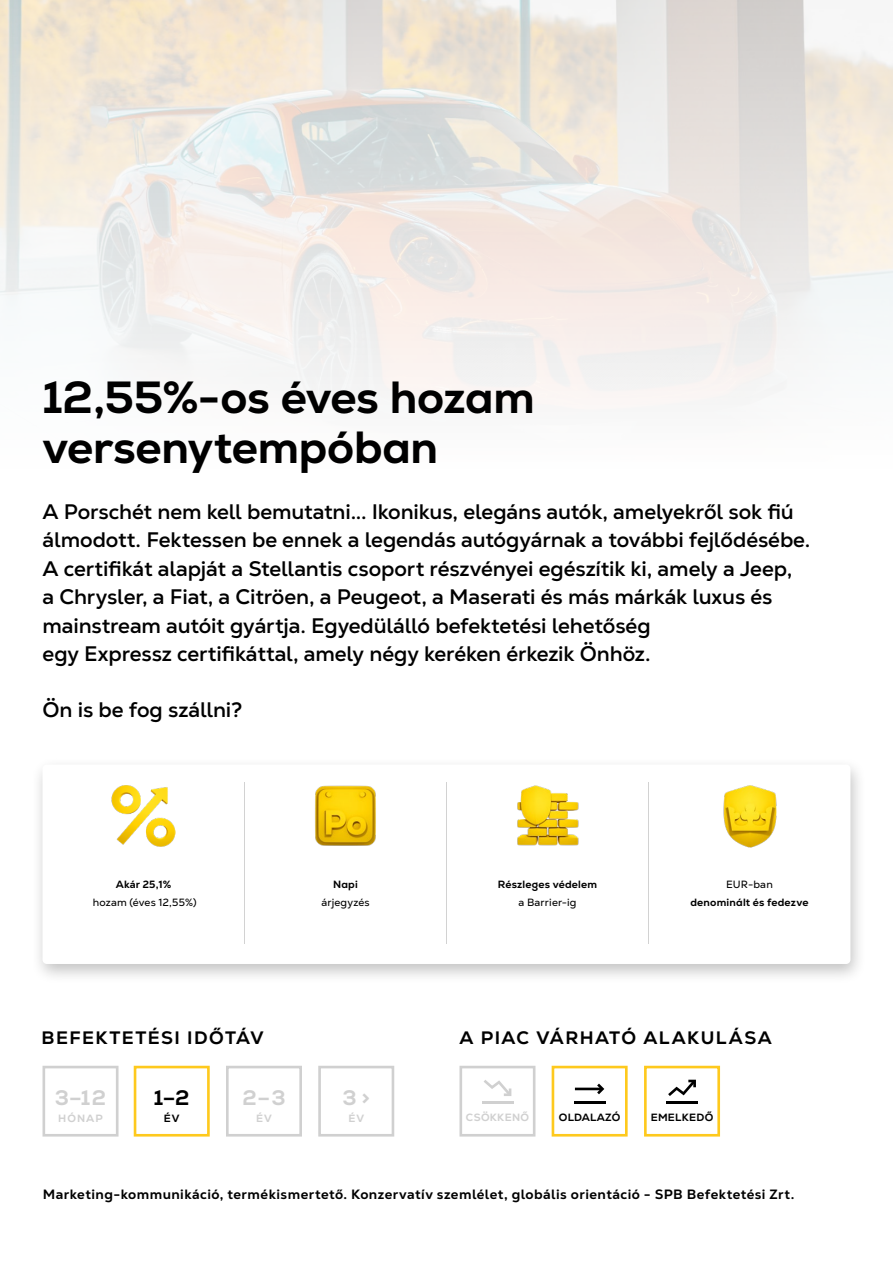
<style>
.page{position:relative;width:893px;height:1263px;background:#fff}
.page>*{position:absolute;margin:0;border:0;box-sizing:border-box;transform-origin:0 0}
.t1{font:800 45px/49.5px "Nexa";letter-spacing:-.005em;color:#000}
.t2{font:700 21px/28.5px "Nexa Text";letter-spacing:-.01em;color:#000}
.t3{font:800 21px "Nexa";color:#d0d0d0}
.t4{font:800 21px "Nexa";color:#000}
.t5{font:800 18px "Nexa";letter-spacing:.08em;color:#000}
.t6{font:800 13.5px "Nexa Text";letter-spacing:.03em;color:#000}
.t7{font:800 10.5px "Nexa";letter-spacing:.02em;color:#000}
.t8{font:10.5px "Nexa Text";letter-spacing:.015em;color:#000}
.t9{font:800 10.5px "Nexa";letter-spacing:.04em;color:#d0d0d0}
.t10{font:800 10.5px "Nexa Text";letter-spacing:.02em;color:#000}
</style>
<div class="page">
<svg style="left:0;top:0;width:893px;height:398px"></svg>
<div style="left:459px;top:1066px;width:76px;height:70px;border:3px solid #d0d0d0"></div>
<hr style="left:482px;top:1101px;width:31px;height:2px;background:#d0d0d0">
<svg style="left:484px;top:1080px;width:28px;height:16px"></svg>
<div style="left:552px;top:1066px;width:76px;height:70px;border:3px solid #fec91d"></div>
<hr style="left:574px;top:1101px;width:31px;height:2px;background:#000">
<hr style="left:575px;top:1087px;width:26px;height:3px;background:#000">
<svg style="left:594px;top:1083px;width:11px;height:12px"></svg>
<div style="left:644px;top:1066px;width:76px;height:70px;border:3px solid #fec91d"></div>
<hr style="left:666px;top:1101px;width:32px;height:2px;background:#000">
<svg style="left:668px;top:1079px;width:28px;height:17px"></svg>
<div style="left:43px;top:1066px;width:76px;height:70px;border:3px solid #d0d0d0"></div>
<div style="left:226px;top:1066px;width:76px;height:70px;border:3px solid #d0d0d0"></div>
<div style="left:318px;top:1066px;width:76px;height:70px;border:3px solid #d0d0d0"></div>
<div style="left:134px;top:1066px;width:76px;height:70px;border:3px solid #fec91d"></div>
<div style="left:30px;top:757px;width:837px;height:227px;background:#000;opacity:.24"></div>
<div style="left:43px;top:764px;width:807px;height:200px;background:#fff;border-radius:4px"></div>
<hr style="left:244px;top:783px;width:1px;height:161px;background:#d2d2d2">
<hr style="left:648px;top:783px;width:1px;height:161px;background:#d2d2d2">
<hr style="left:446px;top:783px;width:1px;height:161px;background:#d2d2d2">
<img style="left:112px;top:785px;width:63px;height:62px">
<img style="left:315px;top:785px;width:61px;height:61px">
<img style="left:517px;top:785px;width:62px;height:61px">
<img style="left:723px;top:785px;width:54px;height:63px">
<h1 class="t1" style="left:43px;top:373px;width:494px">12,55%-os éves hozam versenytempóban</h1>
<p class="t2" style="left:43px;top:497px;width:769px">A Porschét nem kell bemutatni... Ikonikus, elegáns autók, amelyekről sok fiú álmodott. Fektessen be ennek a legendás autógyárnak a további fejlődésébe.<br>A certifikát alapját a Stellantis csoport részvényei egészítik ki, amely a Jeep,<br>a Chrysler, a Fiat, a Citröen, a Peugeot, a Maserati és más márkák luxus és mainstream autóit gyártja. Egyedülálló befektetési lehetőség<br>egy Expressz certifikáttal, amely négy keréken érkezik Önhöz.</p>
<p class="t2" style="left:43px;top:696px;width:201px">Ön is be fog szállni?</p>
<p class="t10" style="left:116px;top:878px;width:57px">Akár 25,1%</p>
<p class="t8" style="left:93px;top:896px;width:105px">hozam (éves 12,55%)</p>
<p class="t7" style="left:333px;top:878px;width:26px">Napi</p>
<p class="t8" style="left:321px;top:896px;width:50px">árjegyzés</p>
<p class="t7" style="left:498px;top:878px;width:101px">Részleges védelem</p>
<p class="t8" style="left:518px;top:896px;width:59px">a Barrier-ig</p>
<p class="t8" style="left:726px;top:878px;width:48px">EUR-ban</p>
<p class="t7" style="left:690px;top:896px;width:120px">denominált és fedezve</p>
<p class="t5" style="left:42px;top:1026px;width:224px">BEFEKTETÉSI IDŐTÁV</p>
<p class="t5" style="left:460px;top:1026px;width:314px">A PIAC VÁRHATÓ ALAKULÁSA</p>
<p class="t3" style="left:55px;top:1084px;width:53px">3–12</p>
<p class="t9" style="left:58px;top:1111px;width:46px">HÓNAP</p>
<p class="t4" style="left:154px;top:1084px;width:37px">1–2</p>
<p class="t7" style="left:164px;top:1111px;width:17px">ÉV</p>
<p class="t3" style="left:242px;top:1084px;width:45px">2–3</p>
<p class="t9" style="left:256px;top:1112px;width:17px">ÉV</p>
<p class="t3" style="left:342px;top:1084px;width:29px">3 &gt;</p>
<p class="t9" style="left:348px;top:1112px;width:17px">ÉV</p>
<p class="t9" style="left:466px;top:1110px;width:65px">CSÖKKENŐ</p>
<p class="t7" style="left:559px;top:1110px;width:63px">OLDALAZÓ</p>
<p class="t7" style="left:651px;top:1110px;width:64px">EMELKEDŐ</p>
<p class="t6" style="left:43px;top:1186px;width:753px">Marketing-kommunikáció, termékismertető. Konzervatív szemlélet, globális orientáció - SPB Befektetési Zrt.</p>
</div>
